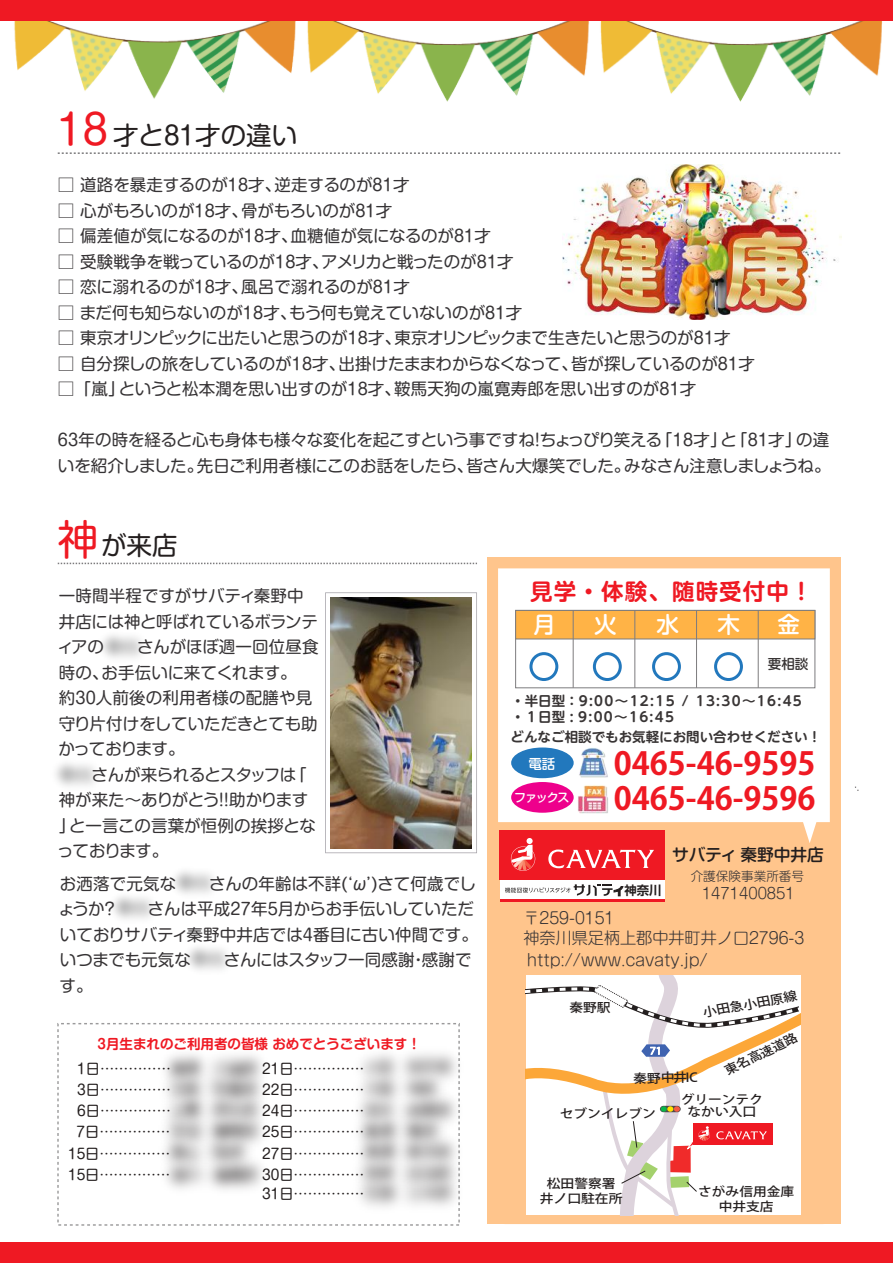
<style>
.page{position:relative;width:893px;height:1263px;background:#fff}
.page>*{position:absolute;margin:0;border:0;box-sizing:border-box;transform-origin:0 0}
.t1{font:700 31.5px/35.2px "Koz Go Pro";color:#ef1923}
.t2{font:25.5px "Shin M Go Pr 6";color:#241f1f}
.t3{font:700 22.5px "UD Shin M Go Pr 6 De";letter-spacing:.05em;color:#ef1923}
.t4{font:500 22.5px "Shin M Go Pr 6";color:#fff}
.t5{font:500 16.8px "Shin M Go Pro";color:#241f1f}
.t6{font:16.5px/25.5px "Shin M Go Pr 6";color:#363335}
.t7{font:16.5px "Shin M Go Pr 6";letter-spacing:-.025em;color:#363335}
.t8{font:300 16.05px/19.4px "Shin M Go Pro";color:#363335}
.t9{font:300 15.15px "Shin M Go Pro";color:#363335}
.t10{font:14.1px/21.3px "Shin M Go Pr 6";color:#241f1f;text-align:right}
.t11{font:700 13.5px/16.2px "UD Shin M Go Pr 6 De";letter-spacing:.1em;color:#393535}
.t12{font:700 13.5px "Shin M Go Pr 6 De";color:#ef1923}
.t13{font:700 13.5px "UD Shin M Go Pr 6 De";color:#393535}
.t14{font:500 13.5px "UD Shin M Go Pr 6";color:#393535}
.t15{font:500 13.5px "Shin M Go Pr 6";color:#fff}
.t16{font:300 12.6px "Shin M Go Pro";color:#363335}
.t17{font:500 12.3px/14.9px "Koz Go Pro";color:#241f1f;text-align:center;scale:1.11 1}
.t18{font:500 12.3px "Koz Go Pro";color:#241f1f;scale:1.1 1}
.t19{font:500 12.3px "Koz Go Pro";color:#241f1f;scale:1.07 1}
.t20{font:700 12.3px "UD Shin Go Pro De";color:#241f1f}
.t21{font:500 12px "Shin M Go Pr 6";letter-spacing:-.1em;color:#fff}
.t22{font:9.45px "Koz Go Pro";color:#fff;scale:1.11 1}
.s1{font-size:41.25px;color:#ef1923}
</style>
<div class="page">
<img style="left:2px;top:20px;width:271px;height:134px">
<img style="left:628px;top:20px;width:265px;height:300px">
<img style="left:273px;top:20px;width:355px;height:82px">
<div style="left:0;top:1242px;width:893px;height:21px;background:#ef1923"></div>
<div style="left:0;top:0;width:893px;height:20px;background:#ef1923"></div>
<svg style="left:58px;top:152px;width:783px;height:2px"></svg>
<svg style="left:58px;top:563px;width:419px;height:1px"></svg>
<div style="left:487px;top:558px;width:353px;height:666px;background:#ffc58c;border-radius:18px"></div>
<svg style="left:498px;top:568px;width:332px;height:275px;background:#fefaf6"></svg>
<svg style="left:525px;top:975px;width:275px;height:240px;background:#f7ece7"></svg>
<div style="left:515px;top:610px;width:300px;height:78px;border:1px solid #7d7c7e"></div>
<div style="left:515px;top:610px;width:300px;height:29px;background:#ffb346;border:1px solid #7d7c7e"></div>
<hr style="left:573px;top:610px;width:1px;height:78px;background:#7d7c7e">
<hr style="left:635px;top:610px;width:1px;height:78px;background:#7d7c7e">
<hr style="left:696px;top:610px;width:1px;height:78px;background:#7d7c7e">
<hr style="left:758px;top:610px;width:1px;height:78px;background:#7d7c7e">
<img style="left:569px;top:739px;width:46px;height:46px">
<img style="left:571px;top:778px;width:43px;height:43px">
<div style="left:511px;top:747px;width:63px;height:31px;background:#2278bd;border-radius:50%"></div>
<div style="left:511px;top:782px;width:63px;height:31px;background:#ee008c;border-radius:50%"></div>
<div style="left:652px;top:652px;width:29px;height:29px;border:3px solid #2278bd;border-radius:50%"></div>
<div style="left:714px;top:652px;width:29px;height:29px;border:3px solid #2278bd;border-radius:50%"></div>
<div style="left:529px;top:652px;width:29px;height:29px;border:3px solid #2278bd;border-radius:50%"></div>
<div style="left:593px;top:652px;width:29px;height:29px;border:3px solid #2278bd;border-radius:50%"></div>
<div style="left:500px;top:880px;width:165px;height:22px;background:#fff"></div>
<div style="left:500px;top:830px;width:165px;height:50px;background:#ef1923"></div>
<hr style="left:500px;top:899px;width:165px;height:3px;background:#ef1923">
<svg style="left:505px;top:884px;width:118px;height:12px"></svg>
<svg style="left:548px;top:849px;width:106px;height:20px"></svg>
<svg style="left:511px;top:838px;width:24px;height:33px"></svg>
<img style="left:325px;top:592px;width:152px;height:261px">
<img style="left:562px;top:164px;width:279px;height:155px">
<img style="left:118px;top:1023px;width:342px;height:4px">
<img style="left:117px;top:1113px;width:193px;height:113px">
<img style="left:309px;top:1029px;width:152px;height:126px">
<img style="left:310px;top:1069px;width:151px;height:23px">
<img style="left:310px;top:1092px;width:151px;height:19px">
<img style="left:310px;top:1111px;width:151px;height:20px">
<img style="left:310px;top:1131px;width:191px;height:95px">
<img style="left:136px;top:945px;width:143px;height:81px">
<img style="left:113px;top:868px;width:91px;height:107px">
<h2 class="t2" style="left:58px;top:115px;width:241px"><span class="s1">18</span> 才と81才の違い</h2>
<p class="t6" style="left:58px;top:171px;width:353px">□ 道路を暴走するのが18才、逆走するのが81才</p>
<p class="t6" style="left:58px;top:197px;width:336px">□ 心がもろいのが18才、骨がもろいのが81才</p>
<p class="t6" style="left:58px;top:222px;width:435px">□ 偏差値が気になるのが18才、血糖値が気になるのが81才</p>
<p class="t6" style="left:58px;top:248px;width:457px">□ 受験戦争を戦っているのが18才、アメリカと戦ったのが81才</p>
<p class="t6" style="left:58px;top:273px;width:353px">□ 恋に溺れるのが18才、風呂で溺れるのが81才</p>
<p class="t6" style="left:58px;top:299px;width:466px">□ まだ何も知らないのが18才、もう何も覚えていないのが81才</p>
<p class="t7" style="left:58px;top:325px;width:674px">□ 東京オリンピックに出たいと思うのが18才、東京オリンピックまで生きたいと思うのが81才</p>
<p class="t6" style="left:58px;top:350px;width:698px">□ 自分探しの旅をしているのが18才、出掛けたままわからなくなって、皆が探しているのが81才</p>
<p class="t6" style="left:58px;top:375px;width:640px">□ 「嵐」というと松本潤を思い出すのが18才、鞍馬天狗の嵐寛寿郎を思い出すのが81才</p>
<p class="t6" style="left:58px;top:426px;width:774px">63年の時を経ると心も身体も様々な変化を起こすという事ですね！ちょっぴり笑える「18才」と「81才」の違いを紹介しました。先日ご利用者様にこのお話をしたら、皆さん大爆笑でした。みなさん注意しましょうね。</p>
<h2 class="t2" style="left:58px;top:525px;width:121px"><span class="s1">神</span>が来店</h2>
<p class="t6" style="left:57px;top:583px;width:263px">一時間半程ですがサバティ秦野中井店には神と呼ばれているボランティアの　　さんがほぼ週一回位昼食時の、お手伝いに来てくれます。約30人前後の利用者様の配膳や見守り片付けをしていただきとても助かっております。<br>　　さんが来られるとスタッフは「神が来た～ありがとう！！助かります」と一言この言葉が恒例の挨拶となっております。</p>
<p class="t6" style="left:58px;top:870px;width:421px">お洒落で元気な　　さんの年齢は不詳(ʻωʼ)さて何歳でしょうか？　　さんは平成27年5月からお手伝いしていただいておりサバティ秦野中井店では4番目に古い仲間です。いつまでも元気な　　さんにはスタッフ一同感謝・感謝です。</p>
<p class="t12" style="left:98px;top:1032px;width:325px">3月生まれのご利用者の皆様おめでとうございます！</p>
<p class="t10" style="left:68px;top:1057px;width:104px">1日……………<br>3日……………<br>6日……………<br>7日……………<br>15日……………<br>15日……………</p>
<p class="t10" style="left:262px;top:1057px;width:104px;text-align:justify">21日…………… 22日…………… 24日…………… 25日…………… 27日…………… 30日……………</p>
<p class="t10" style="left:262px;top:1182px;width:104px">31日……………</p>
<h3 class="t3" style="left:530px;top:573px;width:284px">見学・体験、随時受付中！</h3>
<h3 class="t4" style="left:533px;top:607px;width:24px">月</h3>
<h3 class="t4" style="left:594px;top:607px;width:24px">火</h3>
<h3 class="t4" style="left:656px;top:607px;width:24px">水</h3>
<h3 class="t4" style="left:717px;top:607px;width:24px">木</h3>
<h3 class="t4" style="left:777px;top:607px;width:24px">金</h3>
<p class="t14" style="left:768px;top:652px;width:42px">要相談</p>
<p class="t11" style="left:511px;top:692px;width:292px">・半日型：9:00～12:15 / 13:30～16:45・１日型 : 9:00～16:45</p>
<p class="t13" style="left:511px;top:725px;width:312px">どんなご相談でもお気軽にお問い合わせください！</p>
<p class="t15" style="left:528px;top:752px;width:28px">電話</p>
<p class="t21" style="left:514px;top:788px;width:57px">ファックス</p>
<h1 class="t1" style="left:614px;top:748px;width:203px">0465-46-9595<br>0465-46-9596</h1>
<p class="t20" style="left:624px;top:880px;width:39px">神奈川</p>
<p class="t5" style="left:672px;top:841px;width:153px">サバティ 秦野中井店</p>
<p class="t9" style="left:702px;top:881px;width:94px">1471400851</p>
<p class="t16" style="left:691px;top:866px;width:115px">介護保険事業所番号</p>
<p class="t8" style="left:523px;top:907px;width:282px">〒259-0151<br>神奈川県足柄上郡中井町井ノ口2796-3</p>
<p class="t8" style="left:527px;top:949px;width:182px">http://www.cavaty.jp/</p>
<p class="t18" style="left:702px;top:1004px;width:88px;rotate:-10deg">小田急小田原線</p>
<p class="t19" style="left:722px;top:1063px;width:75px;rotate:-25deg">東名高速道路</p>
<p class="t17" style="left:569px;top:1001px;width:39px">秦野駅</p>
<p class="t22" style="left:650px;top:1045px;width:12px">71</p>
<p class="t17" style="left:633px;top:1071px;width:59px;rotate:-1deg">秦野中井IC</p>
<p class="t17" style="left:681px;top:1094px;width:76px;line-height:12.3px">グリーンテクなかい入口</p>
<p class="t17" style="left:560px;top:1107px;width:88px">セブンイレブン</p>
<p class="t17" style="left:540px;top:1176px;width:76px">松田警察署井ノ口駐在所</p>
<p class="t17" style="left:698px;top:1185px;width:88px">さがみ信用金庫中井支店</p>
</div>
